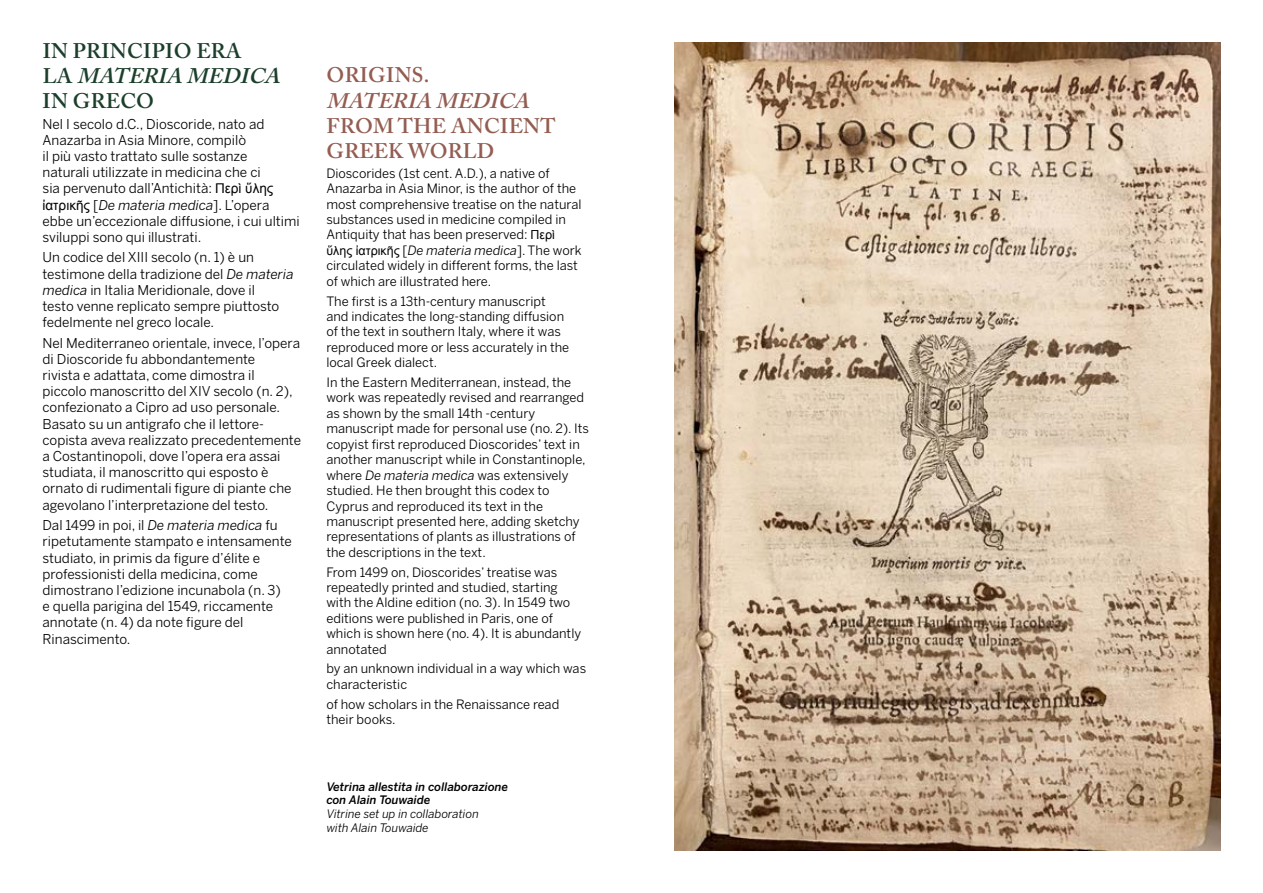
<style>
.page{position:relative;width:1263px;height:893px;background:#fff}
.page>*{position:absolute;margin:0;border:0;box-sizing:border-box;transform-origin:0 0}
.t1{font:600 21px/25px "Adobe Caslon Pro";letter-spacing:.015em;color:#1c3f2c}
.t2{font:600 21px/25.2px "Adobe Caslon Pro";letter-spacing:.015em;color:#945d52}
.t3{font:italic 600 21px "Adobe Caslon Pro";color:#945d52}
.t4{font:13.5px/16.2px "Benton Sans";color:#000}
.t5{font:12.9px/15.5px "Benton Sans";color:#000}
.t6{font:italic 500 11.55px/14px "Benton Sans";color:#000}
.t7{font:italic 11.55px/14px "Benton Sans";color:#000}
.s1{font-style:italic}
.s2{font-family:"Arial"}
.s3{font-family:"Arial";font-size:12.45px}
</style>
<div class="page">
<img style="left:674px;top:43px;width:546px;height:807px">
<h1 class="t1" style="left:43px;top:38px;width:248px">IN PRINCIPIO ERA<br>L A <span class="s1">MATERIAMEDICA<br></span>IN GRECO</h1>
<p class="t4" style="left:43px;top:115px;width:259px">Nel I secolo d.C., Dioscoride, nato ad Anazarba in Asia Minore, compilò<br>il più vasto trattato sulle sostanze<br>naturali utilizzate in medicina che ci<br>sia pervenuto dall’Antichità: <span class="s2">Περὶ ὕλης ἰατρικῆς</span> [<span class="s1">De materia medica</span>]. L’opera ebbe un’eccezionale diffusione, i cui ultimi sviluppi sono qui illustrati.</p>
<p class="t4" style="left:43px;top:249px;width:252px">Un codice del XIII secolo (n. 1) è un testimone della tradizione del <span class="s1">De materia medica</span> in Italia Meridionale, dove il<br>testo venne replicato sempre piuttosto fedelmente nel greco locale.</p>
<p class="t4" style="left:43px;top:334px;width:260px">Nel Mediterraneo orientale, invece, l’opera di Dioscoride fu abbondantemente<br>rivista e adattata, come dimostra il piccolo manoscritto del XIV secolo (n. 2), confezionato a Cipro ad uso personale.<br>Basato su un antigrafo che il lettore&shy;copista aveva realizzato precedentemente a Costantinopoli, dove l’opera era assai studiata, il manoscritto qui esposto è ornato di rudimentali figure di piante che agevolano l’interpretazione del testo.</p>
<p class="t4" style="left:43px;top:517px;width:251px">Dal 1499 in poi, il <span class="s1">De materia medica</span> fu ripetutamente stampato e intensamente studiato, in primis da figure d’élite e professionisti della medicina, come dimostrano l’edizione incunabola (n. 3)<br>e quella parigina del 1549, riccamente annotate (n. 4) da note figure del Rinascimento.</p>
<h1 class="t2" style="left:326px;top:63px;width:104px">ORIGINS.</h1>
<h1 class="t3" style="left:326px;top:88px;width:213px">MATERIAMEDICA</h1>
<h1 class="t2" style="left:326px;top:113px;width:231px">FROM THE ANCIENT<br>GREEK WORLD</h1>
<p class="t5" style="left:326px;top:165px;width:257px">Dioscorides (1st cent. A.D.), a native of Anazarba in Asia Minor, is the author of the most comprehensive treatise on the natural substances used in medicine compiled in Antiquity that has been preserved: <span class="s3">Περὶ ὕλης ἰατρικῆς</span> [<span class="s1">De materia medica</span>]. The work circulated widely in different forms, the last of which are illustrated here.</p>
<p class="t5" style="left:326px;top:293px;width:244px">The first is a 13th-century manuscript and indicates the long-standing diffusion of the text in southern Italy, where it was reproduced more or less accurately in the local Greek dialect.</p>
<p class="t5" style="left:326px;top:374px;width:264px">In the Eastern Mediterranean, instead, the work was repeatedly revised and rearranged as shown by the small 14th -century manuscript made for personal use (no. 2). Its copyist first reproduced Dioscorides’ text in another manuscript while in Constantinople, where <span class="s1">De materia medica</span> was extensively studied. He then brought this codex to Cyprus and reproduced its text in the manuscript presented here, adding sketchy representations of plants as illustrations of the descriptions in the text.</p>
<p class="t5" style="left:326px;top:564px;width:256px">From 1499 on, Dioscorides’ treatise was repeatedly printed and studied, starting with the Aldine edition (no. 3). In 1549 two editions were published in Paris, one of which is shown here (no. 4). It is abundantly annotated</p>
<p class="t5" style="left:326px;top:661px;width:261px">by an unknown individual in a way which was characteristic</p>
<p class="t5" style="left:326px;top:696px;width:234px">of how scholars in the Renaissance read their books.</p>
<p class="t6" style="left:326px;top:779px;width:183px">Vetrina allestita in collaborazione con Alain Touwaide</p>
<p class="t7" style="left:326px;top:807px;width:154px">Vitrine set up in collaboration with Alain Touwaide</p>
</div>
